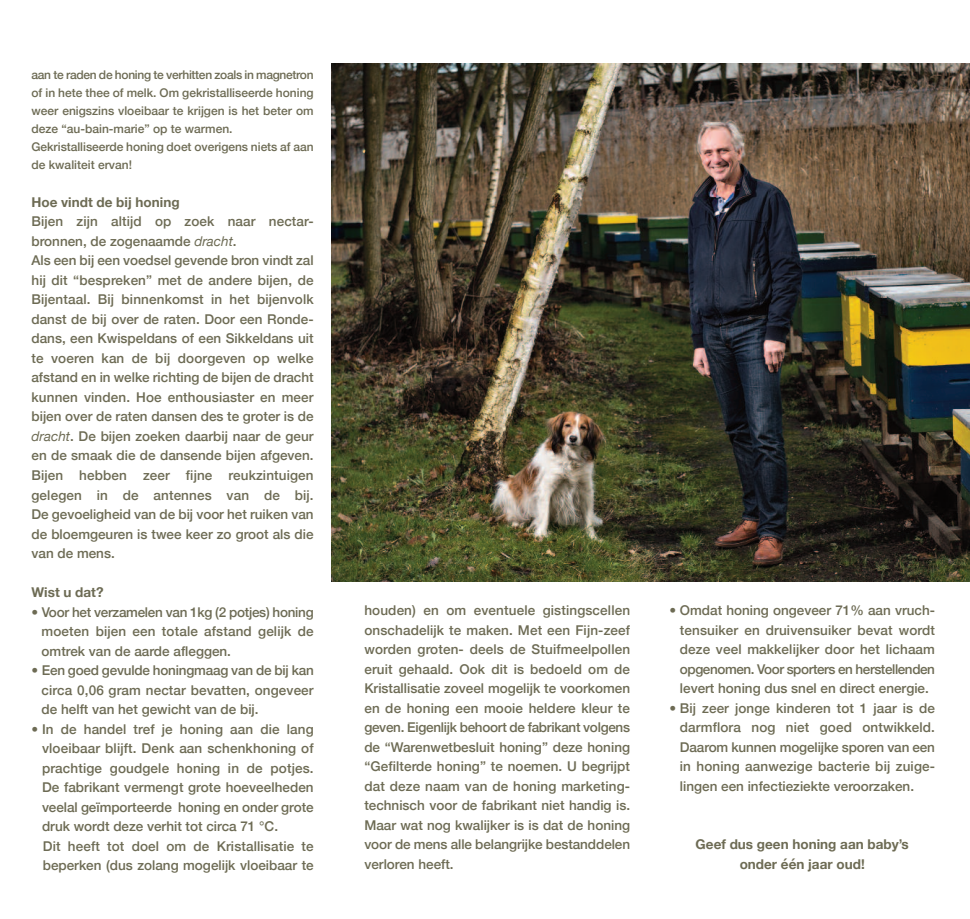
<style>
.page{position:relative;width:970px;height:919px;background:#fff}
.page>*{position:absolute;margin:0;border:0;box-sizing:border-box;transform-origin:0 0}
.t1{font:500 13.5px/19.5px "Helvetica Neue";color:#6d6b54;text-align:justify}
.t2{font:700 13.5px/19.5px "Helvetica Neue";color:#6d6b54;text-align:center}
.t3{font:500 12px/18px "Helvetica Neue";color:#6d6b54}
.s1{font-weight:400;font-style:italic}
</style>
<div class="page">
<img style="left:332px;top:64px;width:637px;height:517px">
<p class="t3" style="left:32px;top:66px;width:284px">aan te raden de honing te verhitten zoals in magnetron of in hete thee of melk. Om gekristalliseerde honing weer enigszins vloeibaar te krijgen is het beter om deze “au-bain-marie” op te warmen.<br>Gekristalliseerde honing doet overigens niets af aan de kwaliteit ervan!</p>
<p class="t2" style="left:32px;top:192px;width:150px">Hoe vindt de bij honing</p>
<p class="t1" style="left:31px;top:211px;width:284px;text-align:left">Bijen zijn altijd op zoek naar nectar&shy;bronnen, de zogenaamde <span class="s1">dracht</span>.<br>Als een bij een voedsel gevende bron vindt zal hij dit “bespreken” met de andere bijen, de Bijentaal. Bij binnenkomst in het bijenvolk danst de bij over de raten. Door een Ronde&shy;dans, een Kwispeldans of een Sikkeldans uit te voeren kan de bij doorgeven op welke afstand en in welke richting de bijen de dracht kunnen vinden. Hoe enthousiaster en meer bijen over de raten dansen des te groter is de <span class="s1">dracht</span>. De bijen zoeken daarbij naar de geur en de smaak die de dansende bijen afgeven.<br>Bijen hebben zeer fijne reukzintuigen gelegen in de antennes van de bij.<br>De gevoeligheid van de bij voor het ruiken van de bloemgeuren is twee keer zo groot als die van de mens.</p>
<p class="t2" style="left:32px;top:582px;width:73px">Wist u dat?</p>
<p class="t1" style="left:42px;top:601px;width:273px;text-indent:-10px">• Voor het verzamelen van 1kg (2 potjes) honing moeten bijen een totale afstand gelijk de omtrek van de aarde afleggen.</p>
<p class="t1" style="left:42px;top:660px;width:273px;text-indent:-10px">• Een goed gevulde honingmaag van de bij kan circa 0,06 gram nectar bevatten, ongeveer de helft van het gewicht van de bij.</p>
<p class="t1" style="left:42px;top:718px;width:273px;text-align:left;text-indent:-10px">• In de handel tref je honing aan die lang vloeibaar blijft. Denk aan schenkhoning of prachtige goudgele honing in de potjes.<br>De fabrikant vermengt grote hoeveelheden veelal geïmporteerde honing en onder grote druk wordt deze verhit tot circa 71 °C.<br>Dit heeft tot doel om de Kristallisatie te beperken (dus zolang mogelijk vloeibaar te</p>
<p class="t1" style="left:364px;top:600px;width:267px">houden) en om eventuele gistingscellen onschadelijk te maken. Met een Fijn-zeef worden groten- deels de Stuifmeelpollen eruit gehaald. Ook dit is bedoeld om de Kristallisatie zoveel mogelijk te voorkomen en de honing een mooie heldere kleur te geven. Eigenlijk behoort de fabrikant volgens de “Warenwetbesluit honing” deze honing “Gefilterde honing” te noemen. U begrijpt dat deze naam van de honing marketing&shy;technisch voor de fabrikant niet handig is.<br>Maar wat nog kwalijker is is dat de honing voor de mens alle belangrijke bestanddelen verloren heeft.</p>
<p class="t1" style="left:680px;top:600px;width:257px;text-indent:-10px">• Omdat honing ongeveer 71% aan vruch&shy;tensuiker en druivensuiker bevat wordt deze veel makkelijker door het lichaam opgenomen. Voor sporters en herstellenden levert honing dus snel en direct energie.</p>
<p class="t1" style="left:680px;top:697px;width:257px;text-indent:-10px">• Bij zeer jonge kinderen tot 1 jaar is de darmflora nog niet goed ontwikkeld.<br>Daarom kunnen mogelijke sporen van een in honing aanwezige bacterie bij zuige&shy;lingen een infectieziekte veroorzaken.</p>
<p class="t2" style="left:695px;top:834px;width:215px">Geef dus geen honing aan baby’s onder één jaar oud!</p>
</div>
